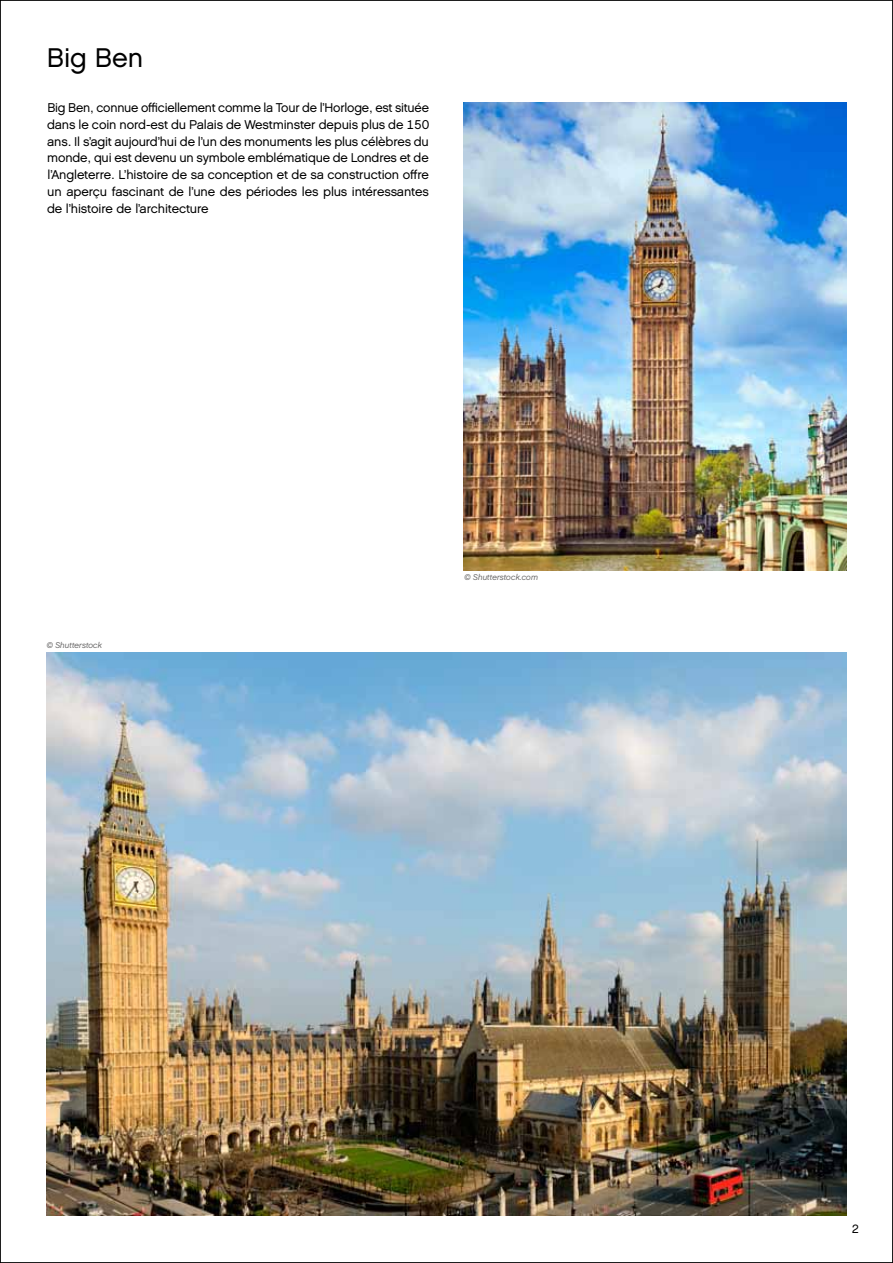
<style>
.page{position:relative;width:893px;height:1263px;background:#fff}
.page>*{position:absolute;margin:0;border:0;box-sizing:border-box;transform-origin:0 0}
.t1{font:27px "LEGO Chalet 60";color:#000}
.t2{font:12.75px/17px "LEGO Chalet 60";letter-spacing:-.01em;color:#000;text-align:justify}
.t3{font:12px "LEGO Chalet 60";color:#000}
.t4{font:italic 8.25px "LEGO Chalet 60";letter-spacing:-.01em;color:#6b6a6a}
</style>
<div class="page">
<img style="left:47px;top:653px;width:799px;height:563px">
<img style="left:464px;top:102px;width:382px;height:468px">
<h1 class="t1" style="left:47px;top:41px;width:98px">Big Ben</h1>
<p class="t2" style="left:47px;top:99px;width:384px">Big Ben, connue officiellement comme la Tour de l’Horloge, est située dans le coin nord-est du Palais de Westminster depuis plus de 150 ans. Il s’agit aujourd’hui de l’un des monuments les plus célèbres du monde, qui est devenu un symbole emblématique de Londres et de l’Angleterre. L’histoire de sa conception et de sa construction offre un aperçu fascinant de l’une des périodes les plus intéressantes de l’histoire de l’architecture</p>
<p class="t4" style="left:47px;top:640px;width:57px">© Shutterstock</p>
<p class="t4" style="left:465px;top:572px;width:75px">© Shutterstock.com</p>
<p class="t3" style="left:852px;top:1222px;width:9px">2</p>
</div>
